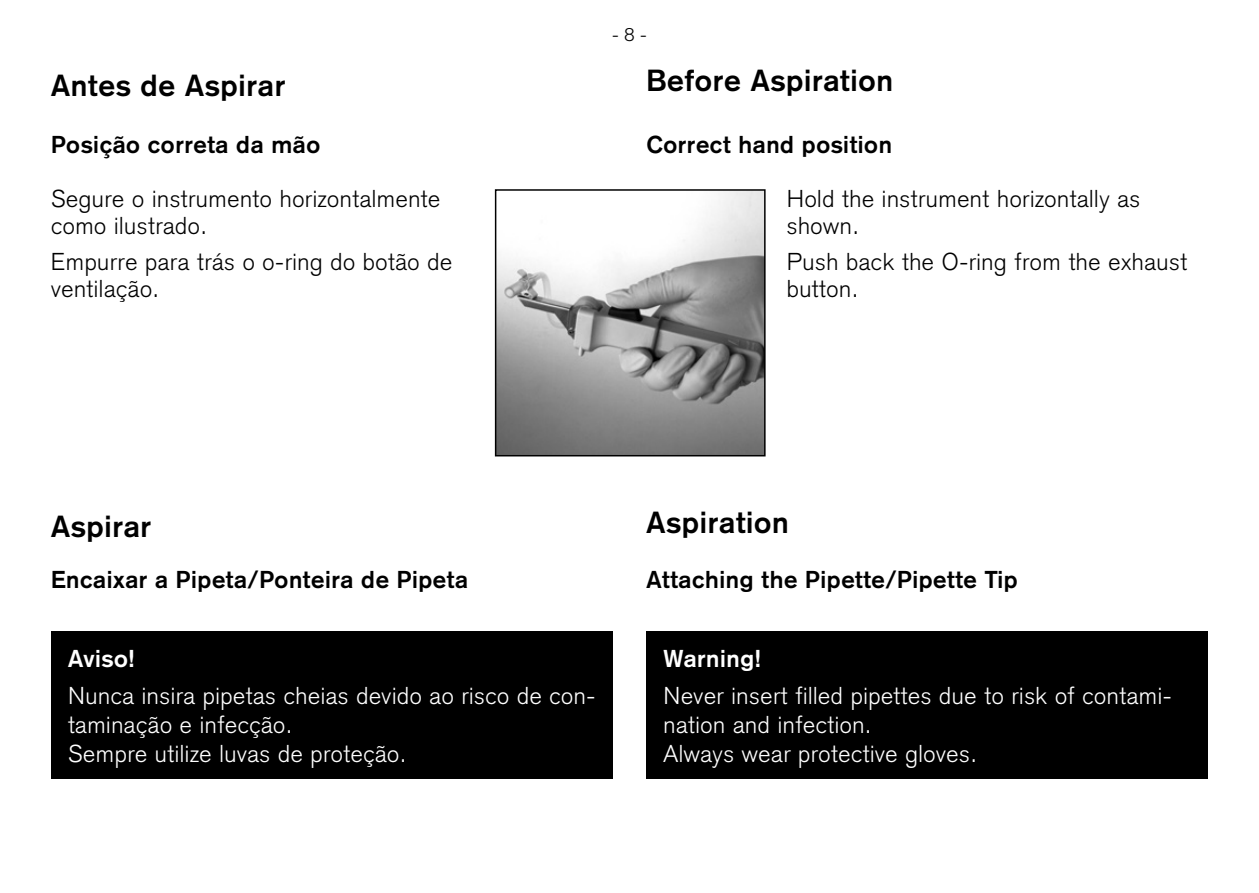
<style>
.page{position:relative;width:1259px;height:893px;background:#fff}
.page>*{position:absolute;margin:0;border:0;box-sizing:border-box;transform-origin:0 0}
.t1{font:700 30px "Akzidenz Grotesk";letter-spacing:.025em;color:#000}
.t2{font:300 24px/28.8px "Akzidenz Grotesk";letter-spacing:.025em;color:#fff}
.t3{font:300 24px/27px "Akzidenz Grotesk";letter-spacing:.025em;color:#000}
.t4{font:700 24px "Akzidenz Grotesk";letter-spacing:.025em;color:#000}
.t5{font:700 24px "Akzidenz Grotesk";letter-spacing:.025em;color:#fff}
.t6{font:300 18px "Akzidenz Grotesk";color:#000}
</style>
<div class="page">
<img style="left:498px;top:192px;width:264px;height:261px">
<div style="left:495px;top:189px;width:270px;height:267px;border:2px solid #000"></div>
<div style="left:51px;top:631px;width:561px;height:148px;background:#000"></div>
<div style="left:646px;top:631px;width:562px;height:148px;background:#000"></div>
<p class="t6" style="left:612px;top:24px;width:36px">- 8 -</p>
<p class="t1" style="left:51px;top:67px;width:236px">Antes de Aspirar</p>
<p class="t1" style="left:646px;top:63px;width:248px">Before Aspiration</p>
<p class="t4" style="left:51px;top:130px;width:271px">Posição correta da mão</p>
<p class="t3" style="left:51px;top:186px;width:391px">Segure o instrumento horizontalmente como ilustrado.</p>
<p class="t3" style="left:51px;top:248px;width:402px">Empurre para trás o o-ring do botão de ventilação.</p>
<p class="t4" style="left:646px;top:130px;width:247px">Correct hand position</p>
<p class="t3" style="left:786px;top:186px;width:355px">Hold the instrument horizontally as shown.</p>
<p class="t3" style="left:786px;top:248px;width:402px">Push back the O-ring from the exhaust button.</p>
<p class="t1" style="left:51px;top:509px;width:102px">Aspirar</p>
<p class="t1" style="left:646px;top:504px;width:144px">Aspiration</p>
<p class="t4" style="left:51px;top:565px;width:418px">Encaixar a Pipeta/Ponteira de Pipeta</p>
<p class="t4" style="left:646px;top:565px;width:373px">Attaching the Pipette/Pipette Tip</p>
<p class="t5" style="left:68px;top:644px;width:68px">Aviso!</p>
<p class="t2" style="left:68px;top:682px;width:529px">Nunca insira pipetas cheias devido ao risco de con&shy;taminação e infecção.<br>Sempre utilize luvas de proteção.</p>
<p class="t5" style="left:663px;top:644px;width:99px">Warning!</p>
<p class="t2" style="left:663px;top:682px;width:510px">Never insert filled pipettes due to risk of contami&shy;nation and infection.<br>Always wear protective gloves.</p>
</div>
